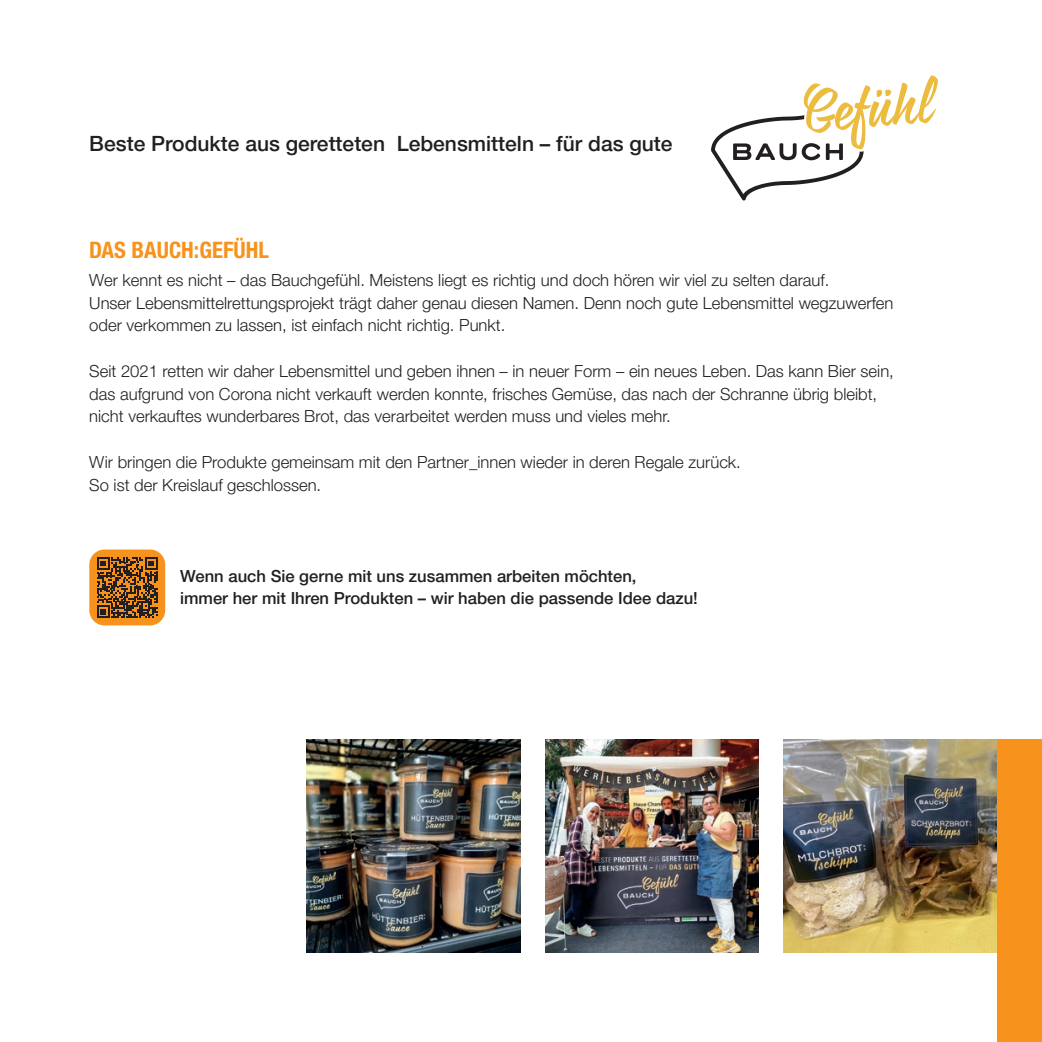
<style>
.page{position:relative;width:1042px;height:1042px;background:#fff}
.page>*{position:absolute;margin:0;border:0;box-sizing:border-box;transform-origin:0 0}
.t1{font:66.15px "Rukola";color:#ecbc3f}
.Produktheader{font:700 condensed 22.75px "Helvetica Neue LT Pro";color:#f7931d}
.text{font:500 21px "Helvetica Neue LT Pro";color:#231f20}
.text-2{font:300 16.62px "Helvetica Neue LT Pro";color:#231f20}
.text-3{font:500 16.62px "Helvetica Neue LT Pro";color:#231f20}
</style>
<div class="page">
<img style="left:784px;top:739px;width:213px;height:213px">
<img style="left:307px;top:739px;width:213px;height:213px">
<img style="left:545px;top:739px;width:213px;height:213px">
<div style="left:89px;top:549px;width:76px;height:76px;background:#f7931d;border-radius:15px"></div>
<svg style="left:97px;top:557px;width:61px;height:61px"></svg>
<div style="left:997px;top:739px;width:45px;height:303px;background:#f7931d"></div>
<svg style="left:711px;top:115px;width:152px;height:85px"></svg>
<p class="text" style="left:89px;top:131px;width:585px">Beste Produkte aus geretteten Lebensmitteln – für das gute</p>
<p class="t1" style="left:797px;top:71px;width:134px;rotate:-5deg">Gefühl</p>
<p class="Produktheader" style="left:89px;top:236px;width:181px">DAS BAUCH:GEFÜHL</p>
<p class="text-2" style="left:89px;top:270px;width:741px">Wer kennt es nicht – das Bauchgefühl. Meistens liegt es richtig und doch hören wir viel zu selten darauf.</p>
<p class="text-2" style="left:89px;top:292px;width:806px">Unser Lebensmittelrettungsprojekt trägt daher genau diesen Namen. Denn noch gute Lebensmittel wegzuwerfen</p>
<p class="text-2" style="left:89px;top:315px;width:418px">oder verkommen zu lassen, ist einfach nicht richtig. Punkt.</p>
<p class="text-2" style="left:89px;top:361px;width:806px">Seit 2021 retten wir daher Lebensmittel und geben ihnen – in neuer Form – ein neues Leben. Das kann Bier sein,</p>
<p class="text-2" style="left:89px;top:383px;width:789px">das aufgrund von Corona nicht verkauft werden konnte, frisches Gemüse, das nach der Schranne übrig bleibt,</p>
<p class="text-2" style="left:89px;top:406px;width:583px">nicht verkauftes wunderbares Brot, das verarbeitet werden muss und vieles mehr.</p>
<p class="text-2" style="left:89px;top:452px;width:653px">Wir bringen die Produkte gemeinsam mit den Partner_innen wieder in deren Regale zurück.</p>
<p class="text-2" style="left:89px;top:474px;width:233px">So ist der Kreislauf geschlossen.</p>
<p class="text-3" style="left:180px;top:566px;width:458px">Wenn auch Sie gerne mit uns zusammen arbeiten möchten,</p>
<p class="text-3" style="left:180px;top:588px;width:519px">immer her mit Ihren Produkten – wir haben die passende Idee dazu!</p>
</div>
